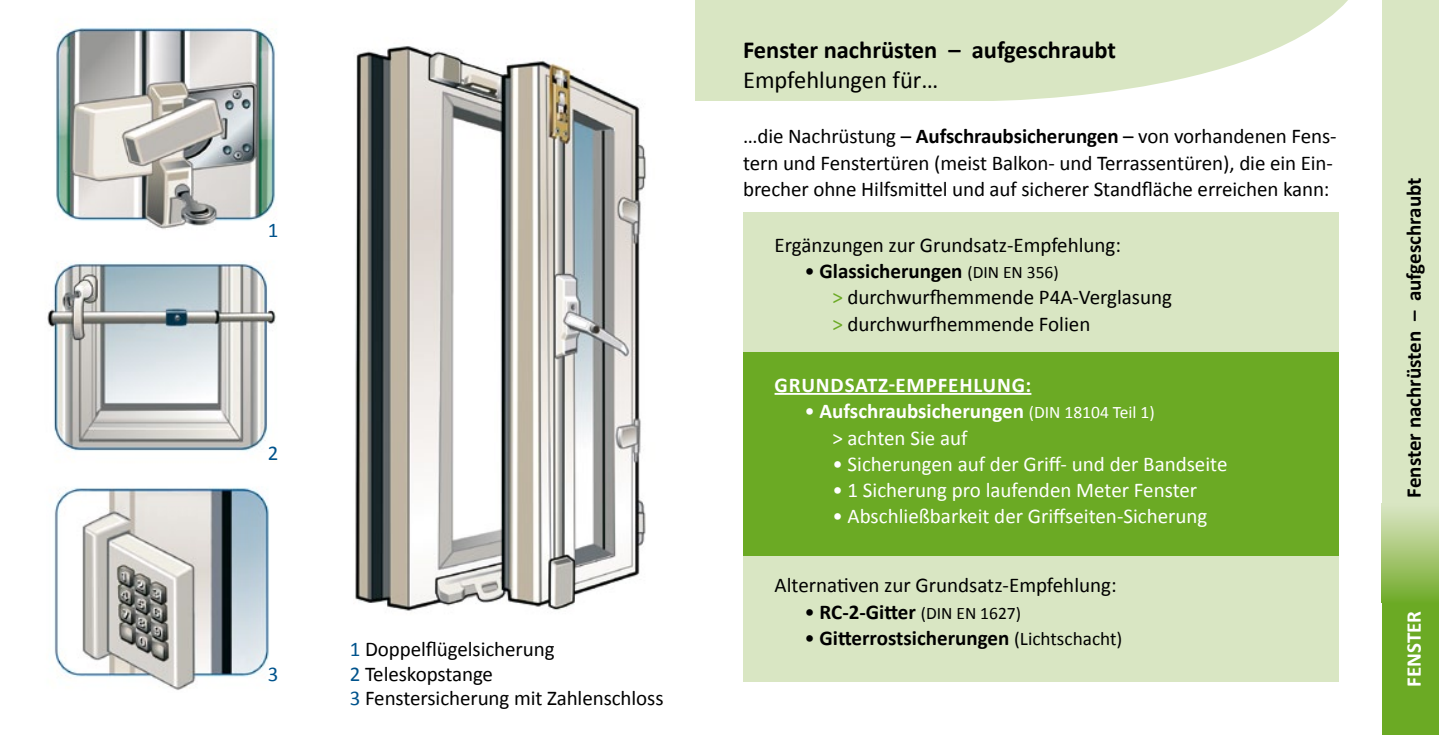
<style>
.page{position:relative;width:1439px;height:735px;background:#fff}
.page>*{position:absolute;margin:0;border:0;box-sizing:border-box;transform-origin:0 0}
.t1{font:700 24.5px "Calibri";color:#000}
.t2{font:24.5px "Calibri";color:#000}
.t3{font:21px/26.2px "Calibri";letter-spacing:-.005em;color:#000}
.t4{font:21px "Calibri";color:#fff}
.t5{font:700 21px "Calibri";color:#000}
.t6{font:700 21px/26.2px "Calibri";color:#fff}
.t7{font:700 21px "Calibri";letter-spacing:.04em;color:#fff}
.t8{font:21px "Calibri";color:#00538c}
.s1{color:#00538c}
.s2{font-weight:700}
.s3{font-size:17.5px}
.s4{color:#6baa24}
.s5{font-weight:400}
.s6{font-weight:400;font-size:17.5px}
.s7{font-weight:400;font-size:19.25px}
</style>
<div class="page">
<svg style="left:695px;top:0;width:653px;height:101px;fill:#d9e6c3"></svg>
<div style="left:743px;top:212px;width:595px;height:469px;background:#d9e6c3"></div>
<div style="left:743px;top:352px;width:595px;height:204px;background:#6baa24"></div>
<div style="left:1382px;top:0;width:57px;height:548px;background:#d9e6c3"></div>
<hr style="left:774px;top:392px;width:257px;height:2px;background:#fff">
<div style="left:1382px;top:536px;width:57px;height:198px;background:#6baa24"></div>
<img style="left:47px;top:28px;width:229px;height:424px">
<img style="left:355px;top:46px;width:291px;height:565px">
<img style="left:54px;top:487px;width:215px;height:203px">
<div style="left:1382px;top:503px;width:57px;height:99px;background:linear-gradient(to bottom,#dee6c7,#73ab2b)"></div>
<p class="t8" style="left:268px;top:217px;width:12px">1</p>
<p class="t8" style="left:268px;top:439px;width:12px">2</p>
<p class="t8" style="left:268px;top:660px;width:12px">3</p>
<p class="t3" style="left:350px;top:637px;width:315px;line-height:24.5px"><span class="s1">1</span> Doppelflügelsicherung<br><span class="s1">2</span> Teleskopstange<br><span class="s1">3</span> Fenstersicherung mit Zahlenschloss</p>
<p class="t1" style="left:743px;top:34px;width:374px">Fenster nachrüsten – aufgeschraubt</p>
<p class="t2" style="left:743px;top:64px;width:197px">Empfehlungen für…</p>
<p class="t3" style="left:743px;top:123px;width:595px">…die Nachrüstung – <span class="s2">Aufschraubsicherungen</span> – von vorhandenen Fens&shy;tern und Fenstertüren (meist Balkon- und Terrassentüren), die ein Ein&shy;brecher ohne Hilfsmittel und auf sicherer Standfläche erreichen kann:</p>
<p class="t3" style="left:774px;top:232px;width:348px">Ergänzungen zur Grundsatz-Empfehlung:</p>
<p class="t3" style="left:832px;top:258px;width:341px;text-indent:-28px">• <span class="s2">Glassicherungen</span> <span class="s3">(DIN EN 356)<br></span><span class="s4">&gt;</span> durchwurfhemmende P4A-Verglasung <span class="s4">&gt;</span> durchwurfhemmende Folien</p>
<p class="t7" style="left:774px;top:371px;width:258px">Grundsatz-Empfehlung:</p>
<p class="t6" style="left:832px;top:398px;width:324px;text-indent:-28px"><span class="s5">•</span> Aufschraubsicherungen <span class="s6">(DIN 18104 Teil 1) </span><span class="s5">&gt; achten Sie auf</span></p>
<p class="t4" style="left:832px;top:450px;width:397px">• Sicherungen auf der Griff- und der Bandseite</p>
<p class="t4" style="left:832px;top:476px;width:366px">• 1 Sicherung pro laufenden Meter Fenster</p>
<p class="t4" style="left:832px;top:503px;width:377px">• Abschließbarkeit der Griffseiten-Sicherung</p>
<p class="t3" style="left:774px;top:572px;width:344px">Alternativen zur Grundsatz-Empfehlung:</p>
<p class="t5" style="left:804px;top:598px;width:218px"><span class="s5">•</span> RC-2-Gitter <span class="s6">(DIN EN 1627)</span></p>
<p class="t5" style="left:804px;top:624px;width:319px"><span class="s5">•</span> Gitterrostsicherungen <span class="s7">(Lichtschacht)</span></p>
<p class="t5" style="left:1400px;top:497px;width:321px;rotate:-90deg">Fenster nachrüsten – aufgeschraubt</p>
<p class="t6" style="left:1400px;top:686px;width:77px;rotate:-90deg">FENSTER</p>
</div>
